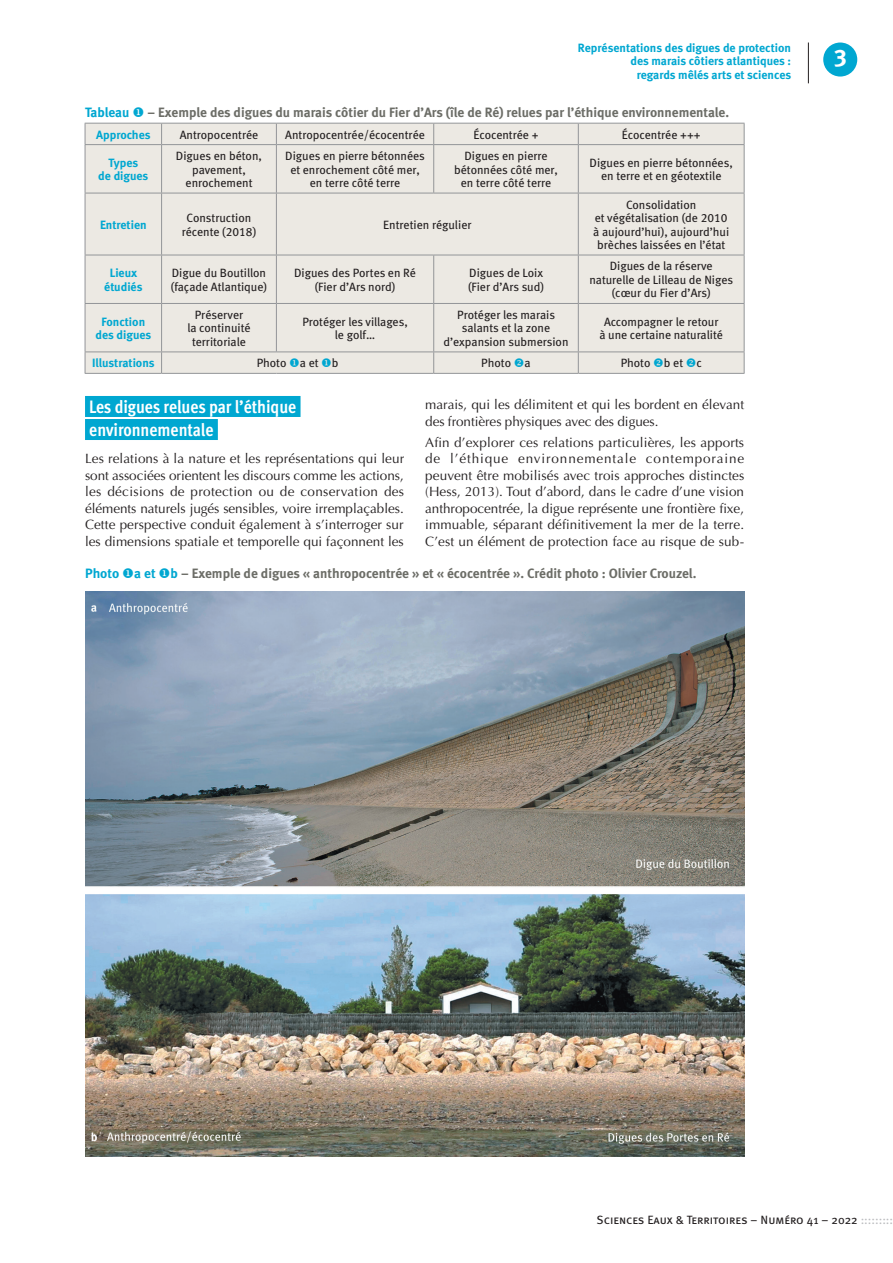
<style>
.page{position:relative;width:893px;height:1263px;background:#fff}
.page>*{position:absolute;margin:0;border:0;box-sizing:border-box;transform-origin:0 0}
.t1{font:24px "Meta Bold Caps Expert";color:#fff}
.H1_bleu{font:700 18px "Meta Cond OT";letter-spacing:-.005em;color:#fff}
.H1_bleu_2e_ligne{font:700 18px "Meta Cond OT";color:#fff}
.Texte_article{font:13.5px/16.5px "Optima";letter-spacing:.005em;color:#231f20;text-align:justify}
.Titre_figure{font:13.5px "Meta Bold LF";color:#6c6d67}
.Texte_tableau_noir_c{font:12px/13.5px "Meta Book LF";color:#231f20;text-align:center}
.Texte_tableau_couleu{font:12px/13.5px "Meta Bold LF";color:#00a7d1;text-align:center}
.t2{font:12px "Meta Book Caps";color:#231f20}
.s1{color:#00a7d1}
.s2{color:#bcbdc0}
</style>
<div class="page">
<div style="left:823px;top:43px;width:34px;height:34px;background:#00a7d1;border-radius:50%"></div>
<hr style="left:808px;top:43px;width:1px;height:40px;background:#231f20">
<div style="left:85px;top:396px;width:216px;height:21px;background:#00a7d1"></div>
<div style="left:85px;top:419px;width:133px;height:21px;background:#00a7d1"></div>
<div style="left:86px;top:124px;width:658px;height:249px;background:#ece9e3"></div>
<hr style="left:162px;top:123px;width:114px;height:1px;background:#939598">
<hr style="left:276px;top:123px;width:158px;height:1px;background:#939598">
<svg style="left:276px;top:124px;width:1px;height:20px"></svg>
<hr style="left:434px;top:123px;width:144px;height:1px;background:#939598">
<svg style="left:433px;top:124px;width:1px;height:20px"></svg>
<hr style="left:578px;top:123px;width:166px;height:1px;background:#939598">
<svg style="left:578px;top:124px;width:1px;height:20px"></svg>
<svg style="left:744px;top:124px;width:1px;height:20px"></svg>
<hr style="left:85px;top:144px;width:77px;height:1px;background:#939598">
<hr style="left:162px;top:144px;width:114px;height:1px;background:#939598">
<hr style="left:276px;top:144px;width:158px;height:1px;background:#939598">
<hr style="left:276px;top:145px;width:1px;height:48px;background:#939598">
<hr style="left:434px;top:144px;width:144px;height:1px;background:#939598">
<hr style="left:433px;top:145px;width:1px;height:48px;background:#939598">
<hr style="left:578px;top:144px;width:166px;height:1px;background:#939598">
<hr style="left:578px;top:145px;width:1px;height:48px;background:#939598">
<hr style="left:744px;top:145px;width:1px;height:48px;background:#939598">
<hr style="left:85px;top:193px;width:77px;height:1px;background:#939598">
<hr style="left:162px;top:193px;width:114px;height:1px;background:#939598">
<hr style="left:276px;top:193px;width:158px;height:1px;background:#939598">
<hr style="left:276px;top:193px;width:1px;height:62px;background:#939598">
<hr style="left:434px;top:193px;width:144px;height:1px;background:#939598">
<hr style="left:578px;top:193px;width:166px;height:1px;background:#939598">
<hr style="left:578px;top:193px;width:1px;height:62px;background:#939598">
<hr style="left:744px;top:193px;width:1px;height:62px;background:#939598">
<hr style="left:85px;top:255px;width:77px;height:1px;background:#939598">
<hr style="left:162px;top:255px;width:114px;height:1px;background:#939598">
<hr style="left:276px;top:255px;width:158px;height:1px;background:#939598">
<hr style="left:276px;top:255px;width:1px;height:48px;background:#939598">
<hr style="left:434px;top:255px;width:144px;height:1px;background:#939598">
<hr style="left:433px;top:255px;width:1px;height:48px;background:#939598">
<hr style="left:578px;top:255px;width:166px;height:1px;background:#939598">
<hr style="left:578px;top:255px;width:1px;height:48px;background:#939598">
<hr style="left:744px;top:255px;width:1px;height:48px;background:#939598">
<hr style="left:85px;top:303px;width:77px;height:1px;background:#939598">
<hr style="left:162px;top:303px;width:114px;height:1px;background:#939598">
<hr style="left:276px;top:303px;width:158px;height:1px;background:#939598">
<hr style="left:276px;top:304px;width:1px;height:47px;background:#939598">
<hr style="left:434px;top:303px;width:144px;height:1px;background:#939598">
<hr style="left:433px;top:304px;width:1px;height:47px;background:#939598">
<hr style="left:578px;top:303px;width:166px;height:1px;background:#939598">
<hr style="left:578px;top:304px;width:1px;height:47px;background:#939598">
<hr style="left:744px;top:304px;width:1px;height:47px;background:#939598">
<hr style="left:162px;top:351px;width:114px;height:1px;background:#939598">
<hr style="left:276px;top:351px;width:158px;height:1px;background:#939598">
<hr style="left:434px;top:351px;width:144px;height:1px;background:#939598">
<svg style="left:433px;top:352px;width:1px;height:21px"></svg>
<hr style="left:578px;top:351px;width:166px;height:1px;background:#939598">
<svg style="left:578px;top:352px;width:1px;height:21px"></svg>
<svg style="left:744px;top:352px;width:1px;height:21px"></svg>
<hr style="left:162px;top:373px;width:114px;height:1px;background:#939598">
<hr style="left:276px;top:373px;width:158px;height:1px;background:#939598">
<hr style="left:434px;top:373px;width:144px;height:1px;background:#939598">
<hr style="left:578px;top:373px;width:166px;height:1px;background:#939598">
<hr style="left:85px;top:123px;width:77px;height:1px;background:#939598">
<svg style="left:85px;top:124px;width:1px;height:20px"></svg>
<svg style="left:161px;top:124px;width:1px;height:20px"></svg>
<hr style="left:85px;top:145px;width:1px;height:48px;background:#939598">
<hr style="left:161px;top:145px;width:1px;height:48px;background:#939598">
<hr style="left:85px;top:193px;width:1px;height:62px;background:#939598">
<hr style="left:161px;top:193px;width:1px;height:62px;background:#939598">
<hr style="left:85px;top:255px;width:1px;height:48px;background:#939598">
<hr style="left:161px;top:255px;width:1px;height:48px;background:#939598">
<hr style="left:85px;top:304px;width:1px;height:47px;background:#939598">
<hr style="left:161px;top:304px;width:1px;height:47px;background:#939598">
<hr style="left:85px;top:351px;width:77px;height:1px;background:#939598">
<svg style="left:85px;top:352px;width:1px;height:21px"></svg>
<svg style="left:161px;top:352px;width:1px;height:21px"></svg>
<hr style="left:85px;top:373px;width:77px;height:1px;background:#939598">
<img style="left:85px;top:591px;width:659px;height:566px">
<p class="Texte_tableau_couleu" style="left:578px;top:41px;width:215px;text-align:right">Représentations des digues de protection des marais côtiers atlantiques :<br>regards mêlés arts et sciences</p>
<p class="Titre_figure" style="left:85px;top:104px;width:646px"><span class="s1">Tableau</span> <span class="s1">◆</span> – Exemple des digues du marais côtier du Fier d’Ars (île de Ré) relues par l’éthique environnementale.</p>
<p class="Texte_tableau_couleu" style="left:96px;top:127px;width:56px">Approches</p>
<p class="Texte_tableau_noir_c" style="left:180px;top:128px;width:80px">Antropocentrée</p>
<p class="Texte_tableau_noir_c" style="left:285px;top:128px;width:141px">Antropocentrée/écocentrée</p>
<p class="Texte_tableau_noir_c" style="left:473px;top:128px;width:67px">Écocentrée +</p>
<p class="Texte_tableau_noir_c" style="left:622px;top:128px;width:80px">Écocentrée +++</p>
<p class="Texte_tableau_couleu" style="left:98px;top:156px;width:52px">Types<br>de digues</p>
<p class="Texte_tableau_noir_c" style="left:176px;top:149px;width:88px">Digues en béton, pavement, enrochement</p>
<p class="Texte_tableau_noir_c" style="left:285px;top:149px;width:141px">Digues en pierre bétonnées et enrochement côté mer, en terre côté terre</p>
<p class="Texte_tableau_noir_c" style="left:454px;top:149px;width:105px">Digues en pierre bétonnées côté mer, en terre côté terre</p>
<p class="Texte_tableau_noir_c" style="left:590px;top:156px;width:145px">Digues en pierre bétonnées, en terre et en géotextile</p>
<p class="Texte_tableau_couleu" style="left:100px;top:218px;width:48px">Entretien</p>
<p class="Texte_tableau_noir_c" style="left:182px;top:211px;width:76px">Construction récente (2018)</p>
<p class="Texte_tableau_noir_c" style="left:383px;top:218px;width:90px">Entretien régulier</p>
<p class="Texte_tableau_noir_c" style="left:593px;top:197px;width:138px">Consolidation<br>et végétalisation (de 2010 à aujourd’hui), aujourd’hui brèches laissées en l’état</p>
<p class="Texte_tableau_couleu" style="left:104px;top:266px;width:40px">Lieux étudiés</p>
<p class="Texte_tableau_noir_c" style="left:171px;top:266px;width:98px;text-align:left">Digue du Boutillon (façade Atlantique)</p>
<p class="Texte_tableau_noir_c" style="left:294px;top:266px;width:123px">Digues des Portes en Ré (Fier d’Ars nord)</p>
<p class="Texte_tableau_noir_c" style="left:468px;top:266px;width:77px;text-align:left">Digues de Loix (Fier d’Ars sud)</p>
<p class="Texte_tableau_noir_c" style="left:589px;top:259px;width:145px">Digues de la réserve naturelle de Lilleau de Niges (cœur du Fier d’Ars)</p>
<p class="Texte_tableau_couleu" style="left:96px;top:314px;width:57px">Fonction des digues</p>
<p class="Texte_tableau_noir_c" style="left:187px;top:308px;width:65px">Préserver<br>la continuité territoriale</p>
<p class="Texte_tableau_noir_c" style="left:302px;top:315px;width:107px">Protéger les villages, le golf…</p>
<p class="Texte_tableau_noir_c" style="left:443px;top:308px;width:127px">Protéger les marais salants et la zone d’expansion submersion</p>
<p class="Texte_tableau_noir_c" style="left:599px;top:315px;width:125px">Accompagner le retour<br>à une certaine naturalité</p>
<p class="Texte_tableau_couleu" style="left:92px;top:356px;width:64px">Illustrations</p>
<p class="Texte_tableau_noir_c" style="left:257px;top:356px;width:83px">Photo <span class="s1">◆</span>a et <span class="s1">◆</span>b</p>
<p class="Texte_tableau_noir_c" style="left:481px;top:356px;width:51px">Photo <span class="s1">❖</span>a</p>
<p class="Texte_tableau_noir_c" style="left:621px;top:356px;width:83px">Photo <span class="s1">❖</span>b et <span class="s1">❖</span>c</p>
<p class="H1_bleu" style="left:89px;top:395px;width:208px">Les digues relues par l’éthique</p>
<p class="H1_bleu_2e_ligne" style="left:89px;top:418px;width:126px">environnementale</p>
<p class="Texte_article" style="left:85px;top:451px;width:321px">Les relations à la nature et les représentations qui leur sont associées orientent les discours comme les actions, les décisions de protection ou de conservation des éléments naturels jugés sensibles, voire irremplaçables.<br>Cette perspective conduit également à s’interroger sur les dimensions spatiale et temporelle qui façonnent les</p>
<p class="Texte_article" style="left:425px;top:396px;width:320px">marais, qui les délimitent et qui les bordent en élevant des frontières physiques avec des digues.</p>
<p class="Texte_article" style="left:425px;top:434px;width:321px">Afin d’explorer ces relations particulières, les apports de l’éthique environnementale contemporaine peuvent être mobilisés avec trois approches distinctes (Hess, 2013). Tout d’abord, dans le cadre d’une vision anthropocentrée, la digue représente une frontière fixe, immuable, séparant définitivement la mer de la terre.<br>C’est un élément de protection face au risque de sub-</p>
<p class="Titre_figure" style="left:85px;top:565px;width:613px"><span class="s1">Photo</span> <span class="s1">◆a et</span> <span class="s1">◆b</span> – Exemple de digues « anthropocentrée » et « écocentrée ». Crédit photo : Olivier Crouzel.</p>
<h1 class="t1" style="left:834px;top:43px;width:14px">3</h1>
<p class="t2" style="left:597px;top:1213px;width:298px">Sciences Eaux &amp; Territoires – Numéro 41 – 2022 <span class="s2">:::::::::</span></p>
</div>
